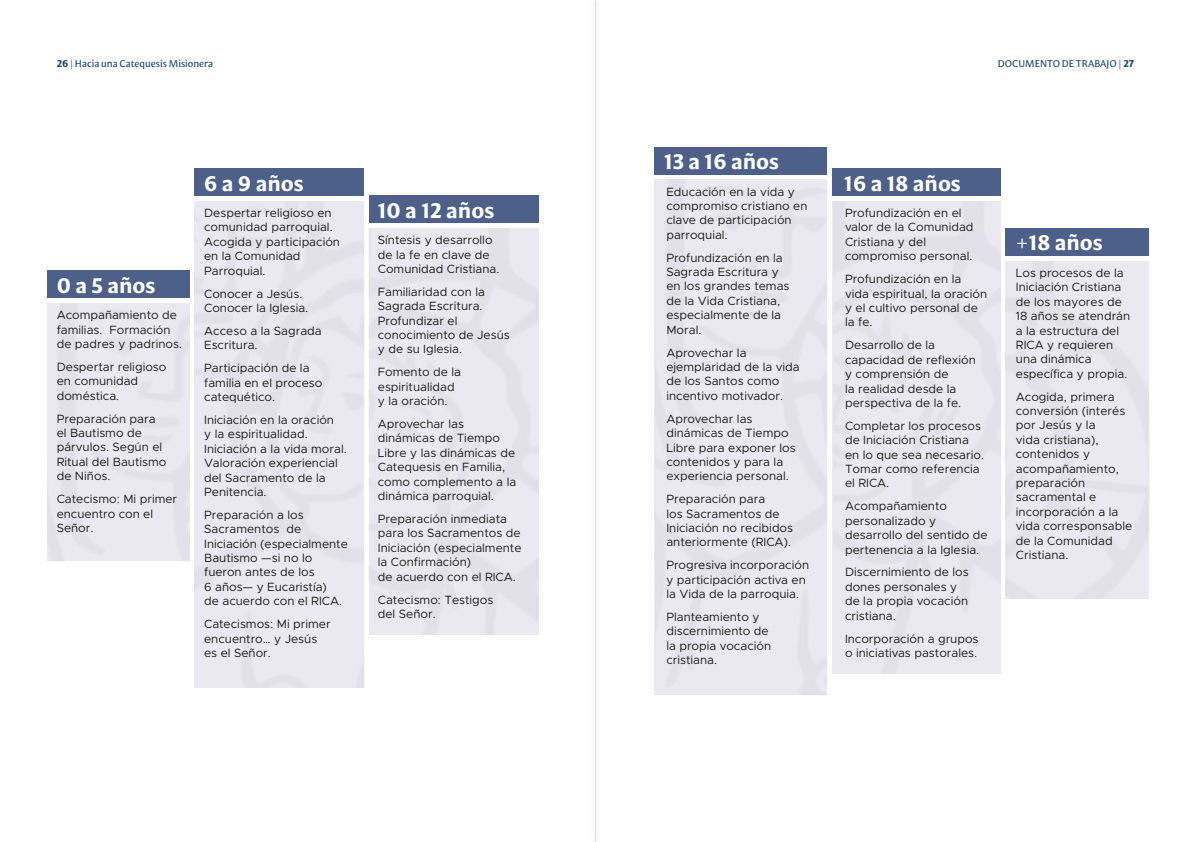
<style>
.page{position:relative;width:1191px;height:842px;background:#fff}
.page>*{position:absolute;margin:0;border:0;box-sizing:border-box;transform-origin:0 0}
.t1{font:700 21.3px "Mestiza Sans";color:#fff}
.t2{font:12px/14.4px "Metropolis";color:#1d1d1b}
.t3{font:10px "Mestiza Sans";color:#1b4573}
.s1{font-weight:700}
</style>
<div class="page">
<div style="left:47px;top:271px;width:143px;height:27px;background:#4c608a"></div>
<div style="left:194px;top:169px;width:170px;height:27px;background:#4c608a"></div>
<div style="left:369px;top:196px;width:170px;height:27px;background:#4c608a"></div>
<div style="left:654px;top:147px;width:173px;height:27px;background:#4c608a"></div>
<div style="left:832px;top:169px;width:168px;height:27px;background:#4c608a"></div>
<div style="left:1005px;top:228px;width:144px;height:27px;background:#4c608a"></div>
<div style="left:590px;top:0;width:11px;height:842px;background:#fafafa"></div>
<hr style="left:595px;top:0;width:1px;height:842px;background:#dfdede">
<p class="t3" style="left:57px;top:60px;width:158px"><span class="s1">26 |</span> Hacia una Catequesis Misionera</p>
<p class="t3" style="left:998px;top:60px;width:138px">DOCUMENTO DE TRABAJO <span class="s1">| 27</span></p>
<h1 class="t1" style="left:57px;top:272px;width:100px">0 a 5 años</h1>
<p class="t2" style="left:57px;top:308px;width:127px">Acompañamiento de familias. Formación de padres y padrinos.</p>
<p class="t2" style="left:57px;top:360px;width:111px">Despertar religioso en comunidad doméstica.</p>
<p class="t2" style="left:57px;top:411px;width:111px">Preparación para el Bautismo de párvulos. Según el<br>Ritual del Bautismo de Niños.</p>
<p class="t2" style="left:57px;top:492px;width:122px">Catecismo: Mi primer encuentro con el<br>Señor.</p>
<h1 class="t1" style="left:664px;top:148px;width:116px">13 a 16 años</h1>
<h1 class="t1" style="left:204px;top:170px;width:101px">6 a 9 años</h1>
<h1 class="t1" style="left:844px;top:170px;width:118px">16 a 18 años</h1>
<h1 class="t1" style="left:378px;top:197px;width:118px">10 a 12 años</h1>
<p class="t2" style="left:666px;top:184px;width:142px">Educación en la vida y compromiso cristiano en clave de participación parroquial.</p>
<p class="t2" style="left:666px;top:250px;width:125px">Profundización en la<br>Sagrada Escritura y en los grandes temas de la Vida Cristiana, especialmente de la<br>Moral.</p>
<p class="t2" style="left:666px;top:345px;width:135px">Aprovechar la ejemplaridad de la vida de los Santos como incentivo motivador.</p>
<p class="t2" style="left:666px;top:411px;width:131px">Aprovechar las dinámicas de Tiempo<br>Libre para exponer los contenidos y para la experiencia personal.</p>
<p class="t2" style="left:666px;top:492px;width:128px">Preparación para<br>los Sacramentos de<br>Iniciación no recibidos anteriormente (RICA).</p>
<p class="t2" style="left:666px;top:558px;width:144px">Progresiva incorporación y participación activa en la Vida de la parroquia.</p>
<p class="t2" style="left:666px;top:610px;width:106px">Planteamiento y discernimiento de la propia vocación cristiana.</p>
<p class="t2" style="left:845px;top:206px;width:130px">Profundización en el valor de la Comunidad<br>Cristiana y del compromiso personal.</p>
<p class="t2" style="left:845px;top:272px;width:144px">Profundización en la vida espiritual, la oración y el cultivo personal de la fe.</p>
<p class="t2" style="left:845px;top:338px;width:132px">Desarrollo de la capacidad de reflexión y comprensión de<br>la realidad desde la perspectiva de la fe.</p>
<p class="t2" style="left:845px;top:418px;width:140px">Completar los procesos de Iniciación Cristiana en lo que sea necesario.<br>Tomar como referencia el RICA.</p>
<p class="t2" style="left:845px;top:499px;width:144px">Acompañamiento personalizado y desarrollo del sentido de pertenencia a la Iglesia.</p>
<p class="t2" style="left:845px;top:565px;width:125px">Discernimiento de los dones personales y de la propia vocación cristiana.</p>
<p class="t2" style="left:845px;top:631px;width:135px">Incorporación a grupos o iniciativas pastorales.</p>
<p class="t2" style="left:204px;top:206px;width:137px">Despertar religioso en comunidad parroquial.<br>Acogida y participación en la Comunidad<br>Parroquial.</p>
<p class="t2" style="left:204px;top:286px;width:106px">Conocer a Jesús.<br>Conocer la Iglesia.</p>
<p class="t2" style="left:204px;top:324px;width:119px">Acceso a la Sagrada<br>Escritura.</p>
<p class="t2" style="left:204px;top:361px;width:120px">Participación de la familia en el proceso catequético.</p>
<p class="t2" style="left:204px;top:413px;width:144px">Iniciación en la oración<br>y la espiritualidad.<br>Iniciación a la vida moral.<br>Valoración experiencial del Sacramento de la<br>Penitencia.</p>
<p class="t2" style="left:204px;top:507px;width:145px">Preparación a los<br>Sacramentos de<br>Iniciación (especialmente<br>Bautismo —si no lo fueron antes de los<br>6 años— y Eucaristía)<br>de acuerdo con el RICA.</p>
<p class="t2" style="left:204px;top:617px;width:128px">Catecismos: Mi primer encuentro… y Jesús es el Señor.</p>
<p class="t2" style="left:378px;top:233px;width:123px">Síntesis y desarrollo de la fe en clave de<br>Comunidad Cristiana.</p>
<p class="t2" style="left:378px;top:285px;width:133px">Familiaridad con la<br>Sagrada Escritura.<br>Profundizar el conocimiento de Jesús y de su Iglesia.</p>
<p class="t2" style="left:378px;top:365px;width:85px">Fomento de la espiritualidad y la oración.</p>
<p class="t2" style="left:378px;top:417px;width:140px">Aprovechar las dinámicas de Tiempo<br>Libre y las dinámicas de<br>Catequesis en Familia, como complemento a la dinámica parroquial.</p>
<p class="t2" style="left:378px;top:512px;width:145px">Preparación inmediata para los Sacramentos de<br>Iniciación (especialmente la Confirmación)<br>de acuerdo con el RICA.</p>
<p class="t2" style="left:378px;top:592px;width:117px">Catecismo: Testigos del Señor.</p>
<h1 class="t1" style="left:1016px;top:230px;width:88px">+18 años</h1>
<p class="t2" style="left:1016px;top:266px;width:116px">Los procesos de la<br>Iniciación Cristiana de los mayores de<br>18 años se atendrán a la estructura del<br>RICA y requieren una dinámica específica y propia.</p>
<p class="t2" style="left:1016px;top:389px;width:118px">Acogida, primera conversión (interés por Jesús y la<br>vida cristiana), contenidos y acompañamiento, preparación sacramental e incorporación a la vida corresponsable de la Comunidad<br>Cristiana.</p>
</div>
